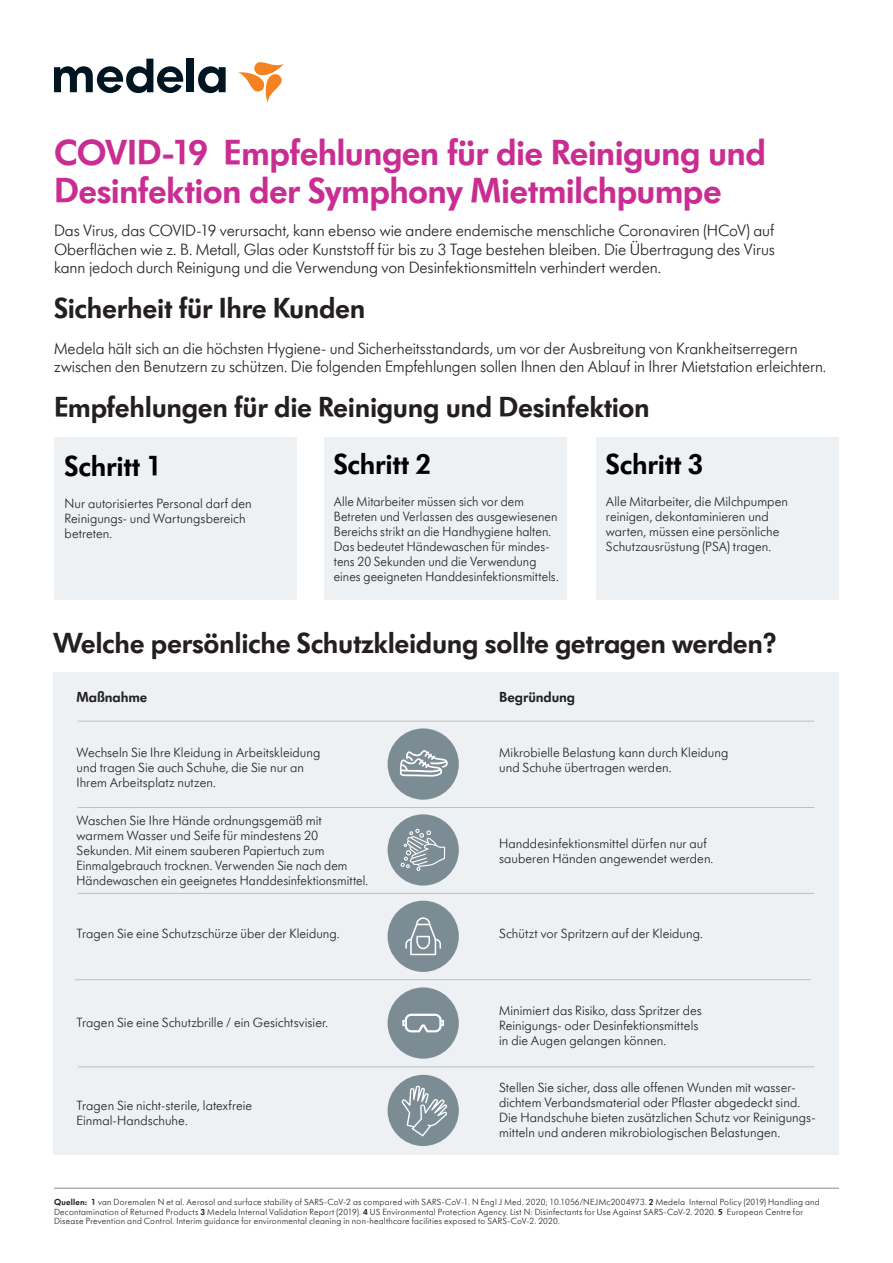
<style>
.page{position:relative;width:893px;height:1263px;background:#fff}
.page>*{position:absolute;margin:0;border:0;box-sizing:border-box;transform-origin:0 0}
.t1{font:600 37.5px/37.5px "Futura SB Medela";letter-spacing:-.02em;color:#c92d92}
.t2{font:600 30px "Futura SB Medela";letter-spacing:-.01em;color:#231f20}
.t3{font:600 30px "Futura SB Medela";letter-spacing:-.01em;color:#000}
.t4{font:300 16.5px/18.1px "Futura SB Medela";letter-spacing:-.005em;color:#231f20}
.t5{font:600 15px "Futura SB Medela";letter-spacing:-.005em;color:#231f20}
.t6{font:300 13.5px/15px "Futura SB Medela";letter-spacing:.005em;color:#231f20}
.t7{font:300 9px/9.9px "Futura SB Medela";letter-spacing:.025em;color:#231f20}
.s1{font-weight:600}
</style>
<div class="page">
<div style="left:55px;top:437px;width:242px;height:163px;background:#eef1f3"></div>
<div style="left:324px;top:437px;width:242px;height:163px;background:#eef1f3"></div>
<div style="left:596px;top:437px;width:242px;height:163px;background:#eef1f3"></div>
<div style="left:53px;top:673px;width:786px;height:482px;background:#eef1f3"></div>
<div style="left:187px;top:59px;width:7px;height:33px;background:#001522"></div>
<svg style="left:198px;top:66px;width:28px;height:27px"></svg>
<svg style="left:54px;top:59px;width:129px;height:34px"></svg>
<svg style="left:238px;top:62px;width:46px;height:41px"></svg>
<hr style="left:78px;top:807px;width:736px;height:1px;background:#b6c2c9">
<hr style="left:78px;top:721px;width:736px;height:1px;background:#b6c2c9">
<hr style="left:78px;top:893px;width:736px;height:1px;background:#b6c2c9">
<hr style="left:75px;top:979px;width:736px;height:1px;background:#b6c2c9">
<hr style="left:78px;top:1066px;width:736px;height:1px;background:#b6c2c9">
<div style="left:388px;top:728px;width:71px;height:72px;background:#7b8c95;border-radius:50%"></div>
<svg style="left:400px;top:750px;width:48px;height:27px"></svg>
<div style="left:388px;top:814px;width:71px;height:71px;background:#7b8c95;border-radius:50%"></div>
<svg style="left:401px;top:829px;width:44px;height:42px"></svg>
<div style="left:388px;top:901px;width:71px;height:71px;background:#7b8c95;border-radius:50%"></div>
<svg style="left:405px;top:917px;width:36px;height:38px"></svg>
<div style="left:388px;top:987px;width:71px;height:72px;background:#7b8c95;border-radius:50%"></div>
<svg style="left:402px;top:1014px;width:42px;height:18px"></svg>
<div style="left:388px;top:1075px;width:71px;height:71px;background:#7b8c95;border-radius:50%"></div>
<svg style="left:401px;top:1085px;width:46px;height:51px"></svg>
<hr style="left:54px;top:1188px;width:785px;height:1px;background:#7b8c95">
<h1 class="t1" style="left:54px;top:134px;width:713px">COVID-19 Empfehlungen für die Reinigung und<br>Desinfektion der Symphony Mietmilchpumpe</h1>
<p class="t4" style="left:54px;top:222px;width:722px;text-align:justify">Das Virus, das COVID-19 verursacht, kann ebenso wie andere endemische menschliche Coronaviren (HCoV) auf Oberflächen wie z. B. Metall, Glas oder Kunststoff für bis zu 3 Tage bestehen bleiben. Die Übertragung des Virus kann jedoch durch Reinigung und die Verwendung von Desinfektionsmitteln verhindert werden.</p>
<h2 class="t2" style="left:54px;top:291px;width:313px">Sicherheit für Ihre Kunden</h2>
<p class="t4" style="left:54px;top:339px;width:774px">Medela hält sich an die höchsten Hygiene- und Sicherheitsstandards, um vor der Ausbreitung von Krankheitserregern zwischen den Benutzern zu schützen. Die folgenden Empfehlungen sollen Ihnen den Ablauf in Ihrer Mietstation erleichtern.</p>
<h2 class="t2" style="left:54px;top:389px;width:597px">Empfehlungen für die Reinigung und Desinfektion</h2>
<h2 class="t3" style="left:65px;top:448px;width:99px">Schritt 1</h2>
<p class="t6" style="left:65px;top:496px;width:189px">Nur autorisiertes Personal darf den<br>Reinigungs- und Wartungsbereich betreten.</p>
<h2 class="t3" style="left:334px;top:446px;width:99px">Schritt 2</h2>
<p class="t6" style="left:334px;top:493px;width:226px">Alle Mitarbeiter müssen sich vor dem Betreten und Verlassen des ausgewiesenen Bereichs strikt an die Handhygiene halten.<br>Das bedeutet Händewaschen für mindes&shy;tens 20 Sekunden und die Verwendung eines geeigneten Handdesinfektionsmittels.</p>
<h2 class="t3" style="left:606px;top:446px;width:99px">Schritt 3</h2>
<p class="t6" style="left:606px;top:493px;width:184px">Alle Mitarbeiter, die Milchpumpen reinigen, dekontaminieren und warten, müssen eine persönliche Schutzausrüstung (PSA) tragen.</p>
<h2 class="t2" style="left:53px;top:625px;width:725px">Welche persönliche Schutzkleidung sollte getragen werden?</h2>
<p class="t5" style="left:77px;top:688px;width:72px">Maßnahme</p>
<p class="t5" style="left:499px;top:688px;width:77px">Begründung</p>
<p class="t6" style="left:77px;top:744px;width:245px">Wechseln Sie Ihre Kleidung in Arbeitskleidung und tragen Sie auch Schuhe, die Sie nur an<br>Ihrem Arbeitsplatz nutzen.</p>
<p class="t6" style="left:77px;top:813px;width:293px">Waschen Sie Ihre Hände ordnungsgemäß mit warmem Wasser und Seife für mindestens 20<br>Sekunden. Mit einem sauberen Papiertuch zum Einmalgebrauch trocknen. Verwenden Sie nach dem Händewaschen ein geeignetes Handdesinfektionsmittel.</p>
<p class="t6" style="left:77px;top:926px;width:265px">Tragen Sie eine Schutzschürze über der Kleidung.</p>
<p class="t6" style="left:77px;top:1015px;width:253px">Tragen Sie eine Schutzbrille / ein Gesichtsvisier.</p>
<p class="t6" style="left:77px;top:1098px;width:177px">Tragen Sie nicht-sterile, latexfreie<br>Einmal-Handschuhe.</p>
<p class="t6" style="left:499px;top:744px;width:231px">Mikrobielle Belastung kann durch Kleidung und Schuhe übertragen werden.</p>
<p class="t6" style="left:499px;top:836px;width:216px">Handdesinfektionsmittel dürfen nur auf sauberen Händen angewendet werden.</p>
<p class="t6" style="left:499px;top:926px;width:205px">Schützt vor Spritzern auf der Kleidung.</p>
<p class="t6" style="left:499px;top:1002px;width:204px">Minimiert das Risiko, dass Spritzer des<br>Reinigungs- oder Desinfektionsmittels in die Augen gelangen können.</p>
<p class="t6" style="left:499px;top:1079px;width:318px">Stellen Sie sicher, dass alle offenen Wunden mit wasser&shy;dichtem Verbandsmaterial oder Pflaster abgedeckt sind.<br>Die Handschuhe bieten zusätzlichen Schutz vor Reinigungs&shy;mitteln und anderen mikrobiologischen Belastungen.</p>
<p class="t7" style="left:54px;top:1196px;width:767px"><span class="s1">Quellen: 1</span> van Doremalen N et al. Aerosol and surface stability of SARS-CoV-2 as compared with SARS-CoV-1. N Engl J Med. 2020; 10.1056/NEJMc2004973. <span class="s1">2</span> Medela Internal Policy (2019) Handling and<br>Decontamination of Returned Products <span class="s1">3</span> Medela Internal Validation Report (2019). <span class="s1">4</span> US Environmental Protection Agency. List N: Disinfectants for Use Against SARS-CoV-2. 2020. <span class="s1">5</span> European Centre for<br>Disease Prevention and Control. Interim guidance for environmental cleaning in non-healthcare facilities exposed to SARS-CoV-2. 2020.</p>
</div>
